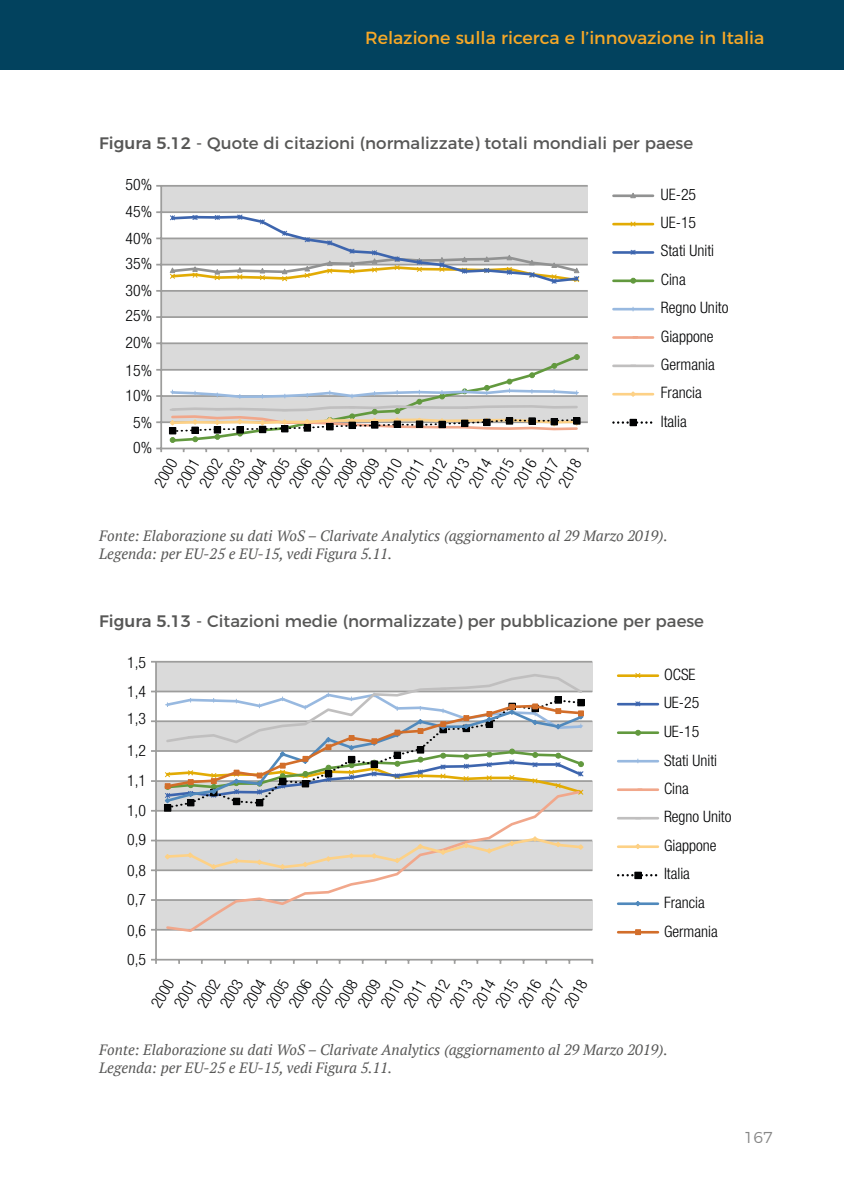
<style>
.page{position:relative;width:844px;height:1191px;background:#fff}
.page>*{position:absolute;margin:0;border:0;box-sizing:border-box;transform-origin:0 0}
.t1{font:17.5px "Montserrat";color:#f7a827}
.t2{font:16.62px "Montserrat";color:#575756}
.t3{font:300 condensed 15.75px/28.5px "Helvetica Neue LT Pro";color:#010203}
.t4{font:300 15.75px "Montserrat";color:#878787}
.t5{font:italic 14.88px/17.8px "PT Serif";color:#575756}
.s1{font-weight:500}
</style>
<div class="page">
<div style="left:0;top:0;width:843px;height:69px;background:#02425e"></div>
<div style="left:161px;top:186px;width:426px;height:26px;background:#dadada"></div>
<div style="left:161px;top:238px;width:426px;height:27px;background:#dadada"></div>
<div style="left:161px;top:291px;width:426px;height:26px;background:#dadada"></div>
<div style="left:161px;top:343px;width:426px;height:27px;background:#dadada"></div>
<div style="left:161px;top:396px;width:426px;height:26px;background:#dadada"></div>
<hr style="left:161px;top:421px;width:426px;height:2px;background:#9d9d9c">
<hr style="left:161px;top:395px;width:426px;height:2px;background:#9d9d9c">
<hr style="left:161px;top:369px;width:426px;height:2px;background:#9d9d9c">
<hr style="left:161px;top:342px;width:426px;height:2px;background:#9d9d9c">
<hr style="left:161px;top:316px;width:426px;height:2px;background:#9d9d9c">
<hr style="left:161px;top:290px;width:426px;height:2px;background:#9d9d9c">
<hr style="left:161px;top:264px;width:426px;height:1px;background:#9d9d9c">
<hr style="left:161px;top:237px;width:426px;height:2px;background:#9d9d9c">
<hr style="left:161px;top:211px;width:426px;height:2px;background:#9d9d9c">
<hr style="left:161px;top:185px;width:426px;height:2px;background:#9d9d9c">
<hr style="left:160px;top:186px;width:2px;height:262px;background:#9d9d9c">
<hr style="left:161px;top:447px;width:427px;height:2px;background:#9d9d9c">
<svg style="left:156px;top:447px;width:6px;height:5px"></svg>
<hr style="left:613px;top:194px;width:39px;height:3px;background:#919292">
<svg style="left:629px;top:193px;width:7px;height:6px"></svg>
<hr style="left:613px;top:223px;width:39px;height:2px;background:#e2ab04">
<svg style="left:629px;top:221px;width:7px;height:6px"></svg>
<hr style="left:613px;top:251px;width:39px;height:3px;background:#3d65ae">
<svg style="left:629px;top:249px;width:7px;height:6px"></svg>
<hr style="left:613px;top:279px;width:39px;height:3px;background:#62993e">
<svg style="left:630px;top:278px;width:6px;height:5px"></svg>
<hr style="left:613px;top:308px;width:39px;height:2px;background:#98b9e0">
<hr style="left:613px;top:336px;width:39px;height:3px;background:#f1a78b">
<hr style="left:613px;top:364px;width:39px;height:3px;background:#c0bfbf">
<hr style="left:613px;top:393px;width:39px;height:2px;background:#fdd186">
<svg style="left:629px;top:391px;width:7px;height:6px"></svg>
<svg style="left:612px;top:421px;width:40px;height:3px"></svg>
<div style="left:630px;top:419px;width:6px;height:7px;background:#010203"></div>
<div style="left:629px;top:419px;width:7px;height:7px;border:1px solid #010203"></div>
<svg style="left:169px;top:214px;width:411px;height:70px"></svg>
<svg style="left:169px;top:354px;width:411px;height:98px"></svg>
<div style="left:156px;top:662px;width:436px;height:29px;background:#dadada"></div>
<div style="left:156px;top:721px;width:436px;height:30px;background:#dadada"></div>
<div style="left:156px;top:781px;width:436px;height:29px;background:#dadada"></div>
<div style="left:156px;top:840px;width:436px;height:30px;background:#dadada"></div>
<div style="left:156px;top:900px;width:436px;height:29px;background:#dadada"></div>
<hr style="left:156px;top:929px;width:436px;height:1px;background:#9d9d9c">
<hr style="left:156px;top:899px;width:436px;height:2px;background:#9d9d9c">
<hr style="left:156px;top:869px;width:436px;height:2px;background:#9d9d9c">
<hr style="left:156px;top:839px;width:436px;height:2px;background:#9d9d9c">
<hr style="left:156px;top:810px;width:436px;height:1px;background:#9d9d9c">
<hr style="left:156px;top:780px;width:436px;height:2px;background:#9d9d9c">
<hr style="left:156px;top:750px;width:436px;height:2px;background:#9d9d9c">
<hr style="left:156px;top:720px;width:436px;height:2px;background:#9d9d9c">
<hr style="left:156px;top:690px;width:436px;height:2px;background:#9d9d9c">
<hr style="left:156px;top:661px;width:436px;height:1px;background:#9d9d9c">
<hr style="left:155px;top:662px;width:2px;height:297px;background:#9d9d9c">
<hr style="left:156px;top:958px;width:437px;height:2px;background:#9d9d9c">
<svg style="left:151px;top:958px;width:6px;height:5px"></svg>
<svg style="left:164px;top:808px;width:419px;height:124px"></svg>
<hr style="left:618px;top:674px;width:39px;height:3px;background:#e2ab04">
<svg style="left:634px;top:673px;width:7px;height:5px"></svg>
<hr style="left:618px;top:703px;width:39px;height:2px;background:#3d65ae">
<svg style="left:634px;top:701px;width:7px;height:6px"></svg>
<hr style="left:618px;top:731px;width:39px;height:3px;background:#62993e">
<hr style="left:618px;top:760px;width:39px;height:2px;background:#98b9e0">
<svg style="left:635px;top:758px;width:5px;height:5px"></svg>
<hr style="left:618px;top:788px;width:39px;height:3px;background:#f1a78b">
<hr style="left:618px;top:817px;width:39px;height:2px;background:#c0bfbf">
<hr style="left:618px;top:845px;width:39px;height:3px;background:#fdd186">
<svg style="left:617px;top:874px;width:40px;height:2px"></svg>
<div style="left:634px;top:872px;width:7px;height:6px;background:#010203"></div>
<div style="left:634px;top:871px;width:7px;height:8px;border:1px solid #010203"></div>
<hr style="left:618px;top:902px;width:39px;height:3px;background:#5089bc">
<svg style="left:634px;top:901px;width:7px;height:6px"></svg>
<hr style="left:618px;top:931px;width:39px;height:2px;background:#d26e2a">
<svg style="left:635px;top:929px;width:5px;height:6px"></svg>
<svg style="left:164px;top:835px;width:420px;height:35px"></svg>
<div style="left:164px;top:804px;width:7px;height:7px;background:#010203"></div>
<div style="left:187px;top:799px;width:7px;height:7px;border:1px solid #010203"></div>
<div style="left:233px;top:798px;width:7px;height:7px;border:1px solid #010203"></div>
<div style="left:256px;top:799px;width:7px;height:7px;border:1px solid #010203"></div>
<svg style="left:164px;top:674px;width:420px;height:130px"></svg>
<p class="t1" style="left:365px;top:23px;width:401px">Relazione sulla ricerca e l’innovazione in Italia</p>
<p class="t2" style="left:99px;top:129px;width:595px"><span class="s1">Figura 5.12</span> - Quote di citazioni (normalizzate) totali mondiali per paese</p>
<p class="t3" style="left:125px;top:170px;width:28px">50%</p>
<p class="t3" style="left:125px;top:197px;width:28px">45%</p>
<p class="t3" style="left:125px;top:224px;width:28px">40%</p>
<p class="t3" style="left:125px;top:249px;width:28px">35%</p>
<p class="t3" style="left:125px;top:276px;width:28px">30%</p>
<p class="t3" style="left:125px;top:301px;width:28px">25%</p>
<p class="t3" style="left:125px;top:328px;width:28px">20%</p>
<p class="t3" style="left:125px;top:356px;width:28px">15%</p>
<p class="t3" style="left:125px;top:381px;width:28px">10%</p>
<p class="t3" style="left:133px;top:408px;width:20px">5%</p>
<p class="t3" style="left:133px;top:433px;width:20px">0%</p>
<p class="t3" style="left:146px;top:479px;width:32px;rotate:-60deg">2000</p>
<p class="t3" style="left:168px;top:479px;width:32px;rotate:-60deg">2001</p>
<p class="t3" style="left:191px;top:479px;width:32px;rotate:-60deg">2002</p>
<p class="t3" style="left:213px;top:479px;width:32px;rotate:-60deg">2003</p>
<p class="t3" style="left:236px;top:479px;width:32px;rotate:-60deg">2004</p>
<p class="t3" style="left:258px;top:479px;width:32px;rotate:-60deg">2005</p>
<p class="t3" style="left:280px;top:479px;width:32px;rotate:-60deg">2006</p>
<p class="t3" style="left:303px;top:479px;width:32px;rotate:-60deg">2007</p>
<p class="t3" style="left:325px;top:479px;width:32px;rotate:-60deg">2008</p>
<p class="t3" style="left:348px;top:479px;width:32px;rotate:-60deg">2009</p>
<p class="t3" style="left:370px;top:479px;width:32px;rotate:-60deg">2010</p>
<p class="t3" style="left:393px;top:479px;width:32px;rotate:-60deg">2011</p>
<p class="t3" style="left:415px;top:479px;width:32px;rotate:-60deg">2012</p>
<p class="t3" style="left:437px;top:479px;width:32px;rotate:-60deg">2013</p>
<p class="t3" style="left:460px;top:479px;width:32px;rotate:-60deg">2014</p>
<p class="t3" style="left:482px;top:479px;width:32px;rotate:-60deg">2015</p>
<p class="t3" style="left:505px;top:479px;width:32px;rotate:-60deg">2016</p>
<p class="t3" style="left:527px;top:479px;width:32px;rotate:-60deg">2017</p>
<p class="t3" style="left:550px;top:479px;width:32px;rotate:-60deg">2018</p>
<p class="t3" style="left:660px;top:180px;width:69px">UE-25<br>UE-15<br>Stati Uniti<br>Cina<br>Regno Unito<br>Giappone<br>Germania<br>Francia<br>Italia</p>
<p class="t5" style="left:99px;top:526px;width:569px">Fonte: Elaborazione su dati WoS – Clarivate Analytics (aggiornamento al 29 Marzo 2019).<br>Legenda: per EU-25 e EU-15, vedi Figura 5.11.</p>
<p class="t2" style="left:99px;top:607px;width:606px"><span class="s1">Figura 5.13</span> - Citazioni medie (normalizzate) per pubblicazione per paese</p>
<p class="t3" style="left:127px;top:648px;width:20px">1,5</p>
<p class="t3" style="left:127px;top:677px;width:20px">1,4</p>
<p class="t3" style="left:127px;top:704px;width:20px">1,3</p>
<p class="t3" style="left:127px;top:736px;width:20px">1,2</p>
<p class="t3" style="left:127px;top:765px;width:20px">1,1</p>
<p class="t3" style="left:127px;top:796px;width:20px">1,0</p>
<p class="t3" style="left:127px;top:825px;width:20px">0,9</p>
<p class="t3" style="left:127px;top:856px;width:20px">0,8</p>
<p class="t3" style="left:127px;top:885px;width:20px">0,7</p>
<p class="t3" style="left:127px;top:915px;width:20px">0,6</p>
<p class="t3" style="left:127px;top:945px;width:20px">0,5</p>
<p class="t3" style="left:143px;top:999px;width:32px;rotate:-60deg">2000</p>
<p class="t3" style="left:165px;top:999px;width:32px;rotate:-60deg">2001</p>
<p class="t3" style="left:188px;top:999px;width:32px;rotate:-60deg">2002</p>
<p class="t3" style="left:211px;top:999px;width:32px;rotate:-60deg">2003</p>
<p class="t3" style="left:234px;top:999px;width:32px;rotate:-60deg">2004</p>
<p class="t3" style="left:257px;top:999px;width:32px;rotate:-60deg">2005</p>
<p class="t3" style="left:280px;top:999px;width:32px;rotate:-60deg">2006</p>
<p class="t3" style="left:303px;top:999px;width:32px;rotate:-60deg">2007</p>
<p class="t3" style="left:326px;top:999px;width:32px;rotate:-60deg">2008</p>
<p class="t3" style="left:349px;top:999px;width:32px;rotate:-60deg">2009</p>
<p class="t3" style="left:372px;top:999px;width:32px;rotate:-60deg">2010</p>
<p class="t3" style="left:395px;top:999px;width:32px;rotate:-60deg">2011</p>
<p class="t3" style="left:418px;top:999px;width:32px;rotate:-60deg">2012</p>
<p class="t3" style="left:441px;top:999px;width:32px;rotate:-60deg">2013</p>
<p class="t3" style="left:464px;top:999px;width:32px;rotate:-60deg">2014</p>
<p class="t3" style="left:487px;top:999px;width:32px;rotate:-60deg">2015</p>
<p class="t3" style="left:510px;top:999px;width:32px;rotate:-60deg">2016</p>
<p class="t3" style="left:533px;top:999px;width:32px;rotate:-60deg">2017</p>
<p class="t3" style="left:555px;top:999px;width:32px;rotate:-60deg">2018</p>
<p class="t3" style="left:664px;top:660px;width:69px">OCSE<br>UE-25<br>UE-15<br>Stati Uniti<br>Cina<br>Regno Unito<br>Giappone<br>Italia<br>Francia<br>Germania</p>
<p class="t5" style="left:99px;top:1041px;width:569px">Fonte: Elaborazione su dati WoS – Clarivate Analytics (aggiornamento al 29 Marzo 2019).<br>Legenda: per EU-25 e EU-15, vedi Figura 5.11.</p>
<p class="t4" style="left:743px;top:1125px;width:31px">167</p>
</div>
